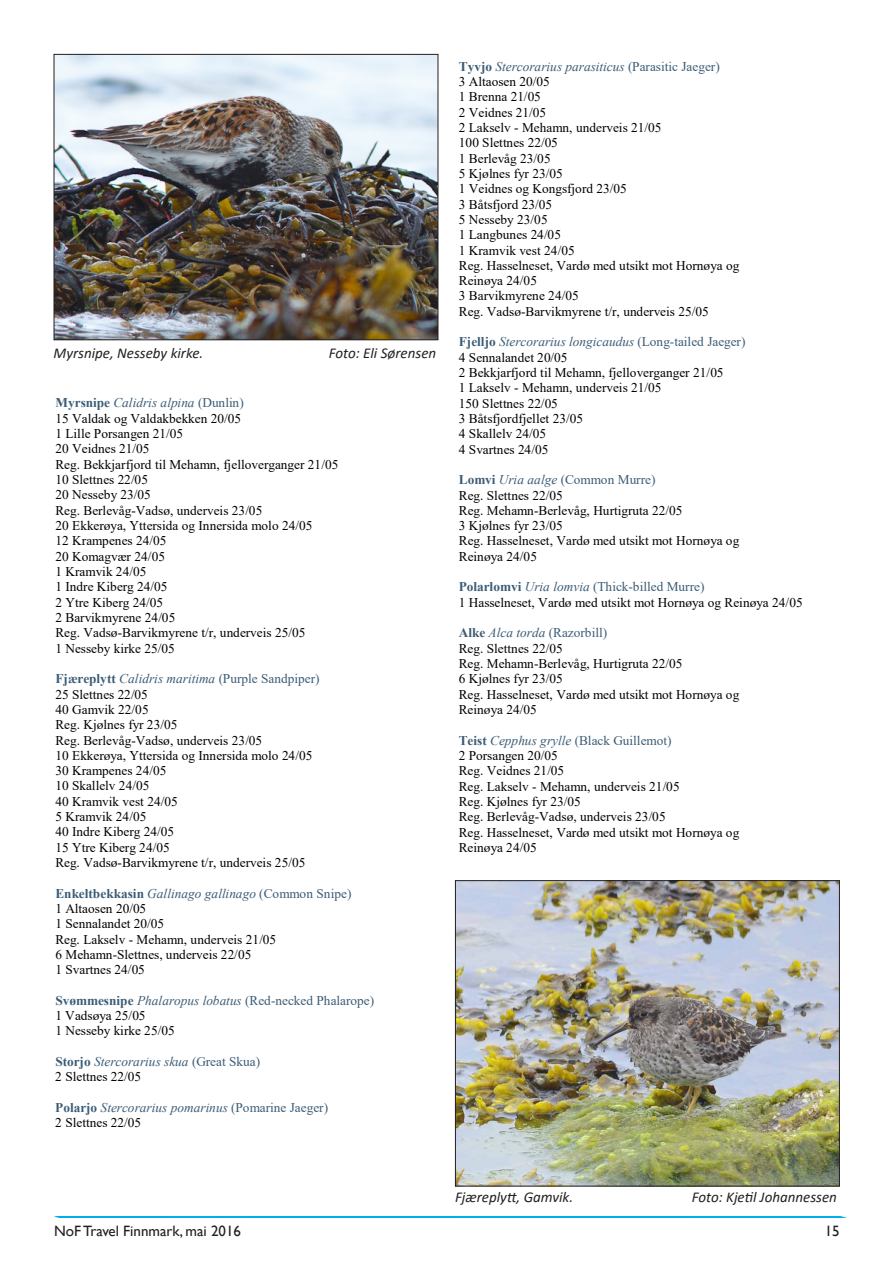
<style>
.page{position:relative;width:893px;height:1263px;background:#fff}
.page>*{position:absolute;margin:0;border:0;box-sizing:border-box;transform-origin:0 0}
.t1{font:italic 15px "Calibri";color:#231f20}
.t2{font:15px "Gill Sans";color:#231f20}
.t3{font:13.35px/15.3px "Times New Roman";color:#000}
.t4{font:italic 13.35px/15.3px "Times New Roman";color:#3b5c76}
.s1{font-weight:700;color:#3b5c76}
.s2{font-style:italic;color:#3b5c76}
.s3{color:#3b5c76}
.s4{font-weight:700;font-style:normal}
.s5{font-style:normal}
.s6{font-style:normal;color:#000}
</style>
<div class="page">
<img style="left:56px;top:56px;width:380px;height:282px">
<div style="left:54px;top:54px;width:384px;height:286px;border:1px solid #231f20"></div>
<hr style="left:55px;top:1216px;width:792px;height:2px;background:#00aeef">
<img style="left:457px;top:882px;width:381px;height:302px">
<div style="left:455px;top:880px;width:385px;height:306px;border:1px solid #231f20"></div>
<p class="t1" style="left:54px;top:342px;width:151px">Myrsnipe, Nesseby kirke.</p>
<p class="t1" style="left:329px;top:342px;width:109px">Foto: Eli Sørensen</p>
<p class="t3" style="left:55px;top:395px;width:285px"><span class="s1">Myrsnipe</span> <span class="s2">Calidris alpina</span> <span class="s3">(Dunlin)<br></span>15 Valdak og Valdakbekken 20/05<br>1 Lille Porsangen 21/05<br>20 Veidnes 21/05<br>Reg. Bekkjarfjord til Mehamn, fjelloverganger 21/05<br>10 Slettnes 22/05<br>20 Nesseby 23/05<br>Reg. Berlevåg-Vadsø, underveis 23/05<br>20 Ekkerøya, Yttersida og Innersida molo 24/05<br>12 Krampenes 24/05<br>20 Komagvær 24/05<br>1 Kramvik 24/05<br>1 Indre Kiberg 24/05<br>2 Ytre Kiberg 24/05<br>2 Barvikmyrene 24/05<br>Reg. Vadsø-Barvikmyrene t/r, underveis 25/05<br>1 Nesseby kirke 25/05</p>
<p class="t3" style="left:55px;top:671px;width:266px"><span class="s1">Fjæreplytt</span> <span class="s2">Calidris maritima</span> <span class="s3">(Purple Sandpiper)<br></span>25 Slettnes 22/05<br>40 Gamvik 22/05<br>Reg. Kjølnes fyr 23/05<br>Reg. Berlevåg-Vadsø, underveis 23/05<br>10 Ekkerøya, Yttersida og Innersida molo 24/05<br>30 Krampenes 24/05<br>10 Skallelv 24/05<br>40 Kramvik vest 24/05<br>5 Kramvik 24/05<br>40 Indre Kiberg 24/05<br>15 Ytre Kiberg 24/05<br>Reg. Vadsø-Barvikmyrene t/r, underveis 25/05</p>
<p class="t3" style="left:55px;top:885px;width:298px"><span class="s1">Enkeltbekkasin</span> <span class="s2">Gallinago gallinago</span> <span class="s3">(Common Snipe)<br></span>1 Altaosen 20/05<br>1 Sennalandet 20/05<br>Reg. Lakselv - Mehamn, underveis 21/05<br>6 Mehamn-Slettnes, underveis 22/05<br>1 Svartnes 24/05</p>
<p class="t3" style="left:55px;top:992px;width:320px"><span class="s1">Svømmesnipe</span> <span class="s2">Phalaropus lobatus</span> <span class="s3">(Red-necked Phalarope)<br></span>1 Vadsøya 25/05<br>1 Nesseby kirke 25/05</p>
<p class="t4" style="left:55px;top:1054px;width:206px"><span class="s4">Storjo</span> Stercorarius skua <span class="s5">(Great Skua)<br></span><span class="s6">2 Slettnes 22/05</span></p>
<p class="t4" style="left:55px;top:1099px;width:274px"><span class="s4">Polarjo</span> Stercorarius pomarinus <span class="s5">(Pomarine Jaeger)<br></span><span class="s6">2 Slettnes 22/05</span></p>
<p class="t3" style="left:459px;top:58px;width:282px"><span class="s1">Tyvjo</span> <span class="s2">Stercorarius parasiticus</span> <span class="s3">(Parasitic Jaeger)<br></span>3 Altaosen 20/05<br>1 Brenna 21/05<br>2 Veidnes 21/05<br>2 Lakselv - Mehamn, underveis 21/05<br>100 Slettnes 22/05<br>1 Berlevåg 23/05<br>5 Kjølnes fyr 23/05<br>1 Veidnes og Kongsfjord 23/05<br>3 Båtsfjord 23/05<br>5 Nesseby 23/05<br>1 Langbunes 24/05<br>1 Kramvik vest 24/05<br>Reg. Hasselneset, Vardø med utsikt mot Hornøya og<br>Reinøya 24/05<br>3 Barvikmyrene 24/05<br>Reg. Vadsø-Barvikmyrene t/r, underveis 25/05</p>
<p class="t3" style="left:459px;top:334px;width:288px"><span class="s1">Fjelljo</span> <span class="s2">Stercorarius longicaudus</span> <span class="s3">(Long-tailed Jaeger)<br></span>4 Sennalandet 20/05<br>2 Bekkjarfjord til Mehamn, fjelloverganger 21/05<br>1 Lakselv - Mehamn, underveis 21/05<br>150 Slettnes 22/05<br>3 Båtsfjordfjellet 23/05<br>4 Skallelv 24/05<br>4 Svartnes 24/05</p>
<p class="t3" style="left:459px;top:472px;width:282px"><span class="s1">Lomvi</span> <span class="s2">Uria aalge</span> <span class="s3">(Common Murre)<br></span>Reg. Slettnes 22/05<br>Reg. Mehamn-Berlevåg, Hurtigruta 22/05<br>3 Kjølnes fyr 23/05<br>Reg. Hasselneset, Vardø med utsikt mot Hornøya og<br>Reinøya 24/05</p>
<p class="t3" style="left:459px;top:579px;width:345px"><span class="s1">Polarlomvi</span> <span class="s2">Uria lomvia</span> <span class="s3">(Thick-billed Murre)<br></span>1 Hasselneset, Vardø med utsikt mot Hornøya og Reinøya 24/05</p>
<p class="t3" style="left:459px;top:625px;width:282px"><span class="s1">Alke</span> <span class="s2">Alca torda</span> <span class="s3">(Razorbill)<br></span>Reg. Slettnes 22/05<br>Reg. Mehamn-Berlevåg, Hurtigruta 22/05<br>6 Kjølnes fyr 23/05<br>Reg. Hasselneset, Vardø med utsikt mot Hornøya og<br>Reinøya 24/05</p>
<p class="t3" style="left:459px;top:732px;width:282px"><span class="s1">Teist</span> <span class="s2">Cepphus grylle</span> <span class="s3">(Black Guillemot)<br></span>2 Porsangen 20/05<br>Reg. Veidnes 21/05<br>Reg. Lakselv - Mehamn, underveis 21/05<br>Reg. Kjølnes fyr 23/05<br>Reg. Berlevåg-Vadsø, underveis 23/05<br>Reg. Hasselneset, Vardø med utsikt mot Hornøya og<br>Reinøya 24/05</p>
<p class="t1" style="left:455px;top:1186px;width:120px">Fjæreplytt, Gamvik.</p>
<p class="t1" style="left:692px;top:1186px;width:147px">Foto: Kjetil Johannessen</p>
<p class="t2" style="left:54px;top:1223px;width:189px">NoF Travel Finnmark, mai 2016</p>
<p class="t2" style="left:825px;top:1223px;width:16px">15</p>
</div>
